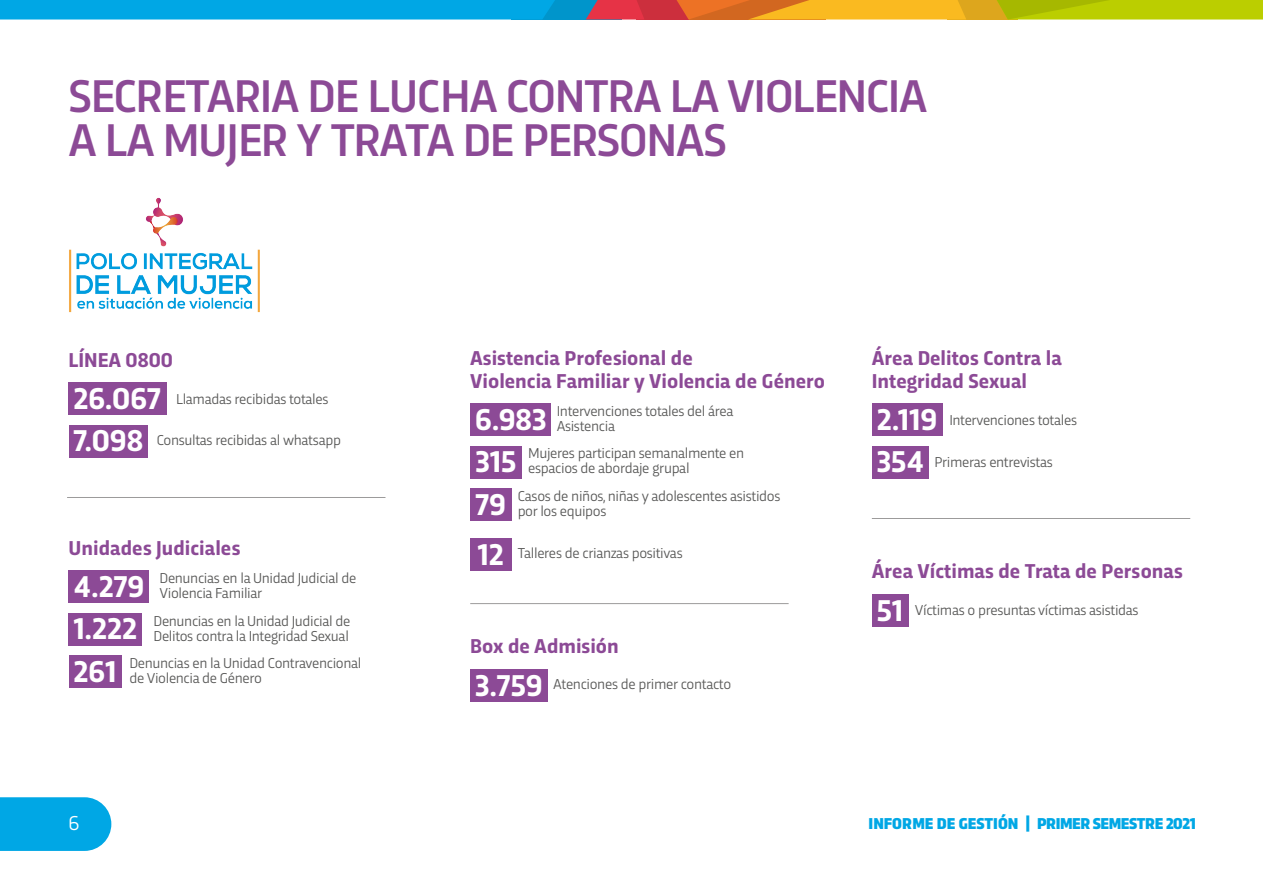
<style>
.page{position:relative;width:1263px;height:893px;background:#fff}
.page>*{position:absolute;margin:0;border:0;box-sizing:border-box;transform-origin:0 0}
.t1{font:500 48px/43.5px "Trasandina";letter-spacing:-.025em;color:#8c4a96}
.t2{font:700 31.5px "Trasandina";color:#fff}
.t3{font:700 21px/22.5px "Trasandina";color:#8c4a96}
.t4{font:21px "Trasandina";color:#fff}
.t5{font:900 16.5px "Trasandina";letter-spacing:-.015em;color:#00a7e5}
.t6{font:15px/15px "Trasandina";letter-spacing:-.025em;color:#575756}
.s1{font-weight:700;font-size:31.5px;color:#fff}
</style>
<div class="page">
<div style="left:947px;top:0;width:71px;height:20px;background:#dda61d"></div>
<div style="left:636px;top:0;width:52px;height:20px;background:#cc2f3d"></div>
<div style="left:511px;top:0;width:111px;height:20px;background:#0095cb"></div>
<div style="left:0;top:0;width:555px;height:20px;background:#00a7e5"></div>
<svg style="left:586px;top:0;width:58px;height:20px"></svg>
<svg style="left:677px;top:0;width:289px;height:20px;background:#ee9d23"></svg>
<svg style="left:997px;top:0;width:266px;height:20px;background:#b8c906"></svg>
<svg style="left:0;top:797px;width:111px;height:54px;background:#0eabe6"></svg>
<img style="left:69px;top:197px;width:191px;height:116px">
<div style="left:69px;top:383px;width:98px;height:32px;background:#8c4a96"></div>
<div style="left:69px;top:425px;width:79px;height:32px;background:#8c4a96"></div>
<div style="left:470px;top:669px;width:77px;height:32px;background:#8c4a96"></div>
<hr style="left:67px;top:497px;width:318px;height:1px;background:#9c9b9b">
<div style="left:872px;top:595px;width:37px;height:32px;background:#8c4a96"></div>
<div style="left:872px;top:404px;width:70px;height:32px;background:#8c4a96"></div>
<div style="left:872px;top:446px;width:57px;height:32px;background:#8c4a96"></div>
<hr style="left:872px;top:518px;width:318px;height:1px;background:#9c9b9b">
<div style="left:470px;top:404px;width:81px;height:32px;background:#8c4a96"></div>
<div style="left:470px;top:446px;width:52px;height:32px;background:#8c4a96"></div>
<div style="left:470px;top:489px;width:41px;height:32px;background:#8c4a96"></div>
<hr style="left:470px;top:603px;width:319px;height:1px;background:#9c9b9b">
<div style="left:69px;top:571px;width:80px;height:32px;background:#8c4a96"></div>
<div style="left:69px;top:613px;width:73px;height:32px;background:#8c4a96"></div>
<div style="left:69px;top:656px;width:52px;height:32px;background:#8c4a96"></div>
<div style="left:470px;top:539px;width:41px;height:32px;background:#8c4a96"></div>
<h1 class="t1" style="left:69px;top:71px;width:860px">SECRETARIA DE LUCHA CONTRA LA VIOLENCIA<br>A LA MUJER Y TRATA DE PERSONAS</h1>
<h3 class="t3" style="left:69px;top:347px;width:106px">LÍNEA 0800</h3>
<p class="t6" style="left:74px;top:390px;width:257px"><span class="s1">26.067</span> Llamadas recibidas totales</p>
<p class="t6" style="left:74px;top:431px;width:269px"><span class="s1">7.098</span> Consultas recibidas al whatsapp</p>
<h3 class="t3" style="left:69px;top:535px;width:173px">Unidades Judiciales</h3>
<p class="t6" style="left:160px;top:569px;width:198px">Denuncias en la Unidad Judicial de<br>Violencia Familiar</p>
<p class="t6" style="left:154px;top:612px;width:198px">Denuncias en la Unidad Judicial de<br>Delitos contra la Integridad Sexual</p>
<p class="t6" style="left:129px;top:654px;width:234px">Denuncias en la Unidad Contravencional de Violencia de Género</p>
<h2 class="t2" style="left:74px;top:563px;width:72px">4.279</h2>
<h2 class="t2" style="left:74px;top:605px;width:65px">1.222</h2>
<h2 class="t2" style="left:74px;top:648px;width:45px">261</h2>
<h3 class="t3" style="left:470px;top:345px;width:356px">Asistencia Profesional de<br>Violencia Familiar y Violencia de Género</h3>
<p class="t6" style="left:557px;top:402px;width:178px;text-indent:-81px"><span class="s1">6.983</span> Intervenciones totales del área<br>Asistencia</p>
<p class="t6" style="left:475px;top:445px;width:270px;text-align:center"><span class="s1">315</span> Mujeres participan semanalmente en espacios de abordaje grupal</p>
<p class="t6" style="left:518px;top:487px;width:264px;text-indent:-42px"><span class="s1">79</span> Casos de niños, niñas y adolescentes asistidos por los equipos</p>
<p class="t6" style="left:478px;top:544px;width:207px"><span class="s1">12</span> Talleres de crianzas positivas</p>
<h3 class="t3" style="left:470px;top:633px;width:150px">Box de Admisión</h3>
<p class="t6" style="left:553px;top:675px;width:179px">Atenciones de primer contacto</p>
<h2 class="t2" style="left:475px;top:662px;width:69px">3.759</h2>
<h3 class="t3" style="left:872px;top:345px;width:192px">Área Delitos Contra la<br>Integridad Sexual</h3>
<h2 class="t2" style="left:877px;top:396px;width:62px">2.119</h2>
<p class="t6" style="left:949px;top:412px;width:129px">Intervenciones totales</p>
<h2 class="t2" style="left:877px;top:438px;width:49px">354</h2>
<p class="t6" style="left:934px;top:453px;width:120px">Primeras entrevistas</p>
<h3 class="t3" style="left:872px;top:558px;width:312px">Área Víctimas de Trata de Personas</h3>
<p class="t6" style="left:877px;top:601px;width:263px"><span class="s1">51</span> Víctimas o presuntas víctimas asistidas</p>
<h3 class="t4" style="left:69px;top:808px;width:13px">6</h3>
<p class="t5" style="left:868px;top:812px;width:329px">INFORME DE GESTIÓN | PRIMER SEMESTRE 2021</p>
</div>
